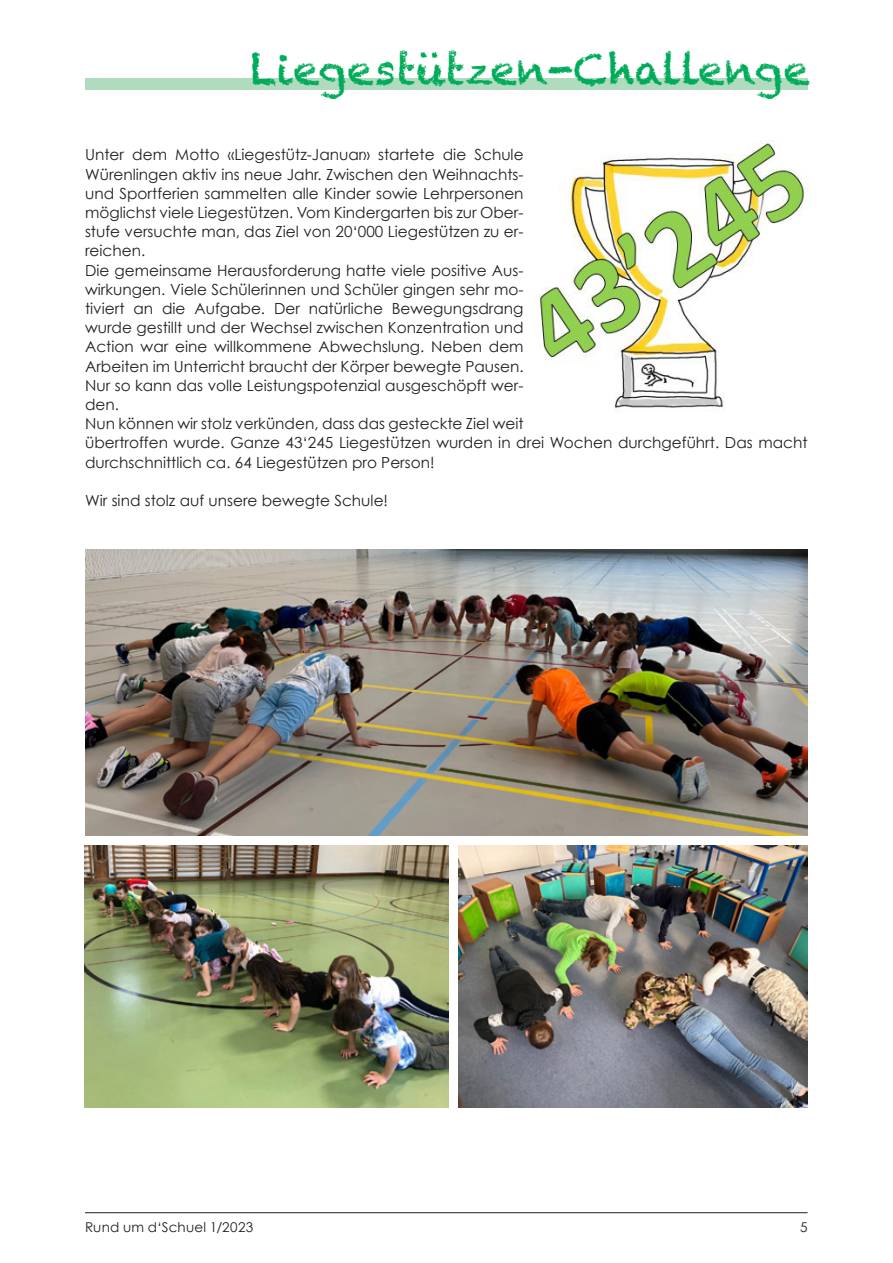
<style>
.page{position:relative;width:893px;height:1263px;background:#fff}
.page>*{position:absolute;margin:0;border:0;box-sizing:border-box;transform-origin:0 0}
.t1{font:42px "Chalkduster";color:#00ac5a}
.t2{font:15.3px/19.2px "Century Gothic";color:#231f20}
.t3{font:13.5px "Century Gothic";letter-spacing:.015em;color:#231f20}
</style>
<div class="page">
<hr style="left:85px;top:1212px;width:723px;height:1px;background:#231f20">
<div style="left:85px;top:79px;width:723px;height:11px;background:#b1dbbe"></div>
<img style="left:534px;top:140px;width:275px;height:272px">
<img style="left:85px;top:550px;width:723px;height:286px">
<img style="left:85px;top:845px;width:364px;height:263px">
<img style="left:458px;top:846px;width:350px;height:262px">
<h1 class="t1" style="left:250px;top:45px;width:561px">Liegestützen-Challenge</h1>
<p class="t2" style="left:85px;top:145px;width:724px">Unter dem Motto «Liegestütz-Januar» startete die Schule<br>Würenlingen aktiv ins neue Jahr. Zwischen den Weihnachts-<br>und Sportferien sammelten alle Kinder sowie Lehrpersonen<br>möglichst viele Liegestützen. Vom Kindergarten bis zur Ober-<br>stufe versuchte man, das Ziel von 20‘000 Liegestützen zu er-<br>reichen.<br>Die gemeinsame Herausforderung hatte viele positive Aus-<br>wirkungen. Viele Schülerinnen und Schüler gingen sehr mo-<br>tiviert an die Aufgabe. Der natürliche Bewegungsdrang<br>wurde gestillt und der Wechsel zwischen Konzentration und<br>Action war eine willkommene Abwechslung. Neben dem<br>Arbeiten im Unterricht braucht der Körper bewegte Pausen.<br>Nur so kann das volle Leistungspotenzial ausgeschöpft wer-<br>den.<br>Nun können wir stolz verkünden, dass das gesteckte Ziel weit<br>übertroffen wurde. Ganze 43‘245 Liegestützen wurden in drei Wochen durchgeführt. Das macht durchschnittlich ca. 64 Liegestützen pro Person!</p>
<p class="t2" style="left:85px;top:491px;width:305px">Wir sind stolz auf unsere bewegte Schule!</p>
<p class="t3" style="left:85px;top:1219px;width:170px">Rund um d‘Schuel 1/2023</p>
<p class="t3" style="left:800px;top:1219px;width:9px">5</p>
</div>
